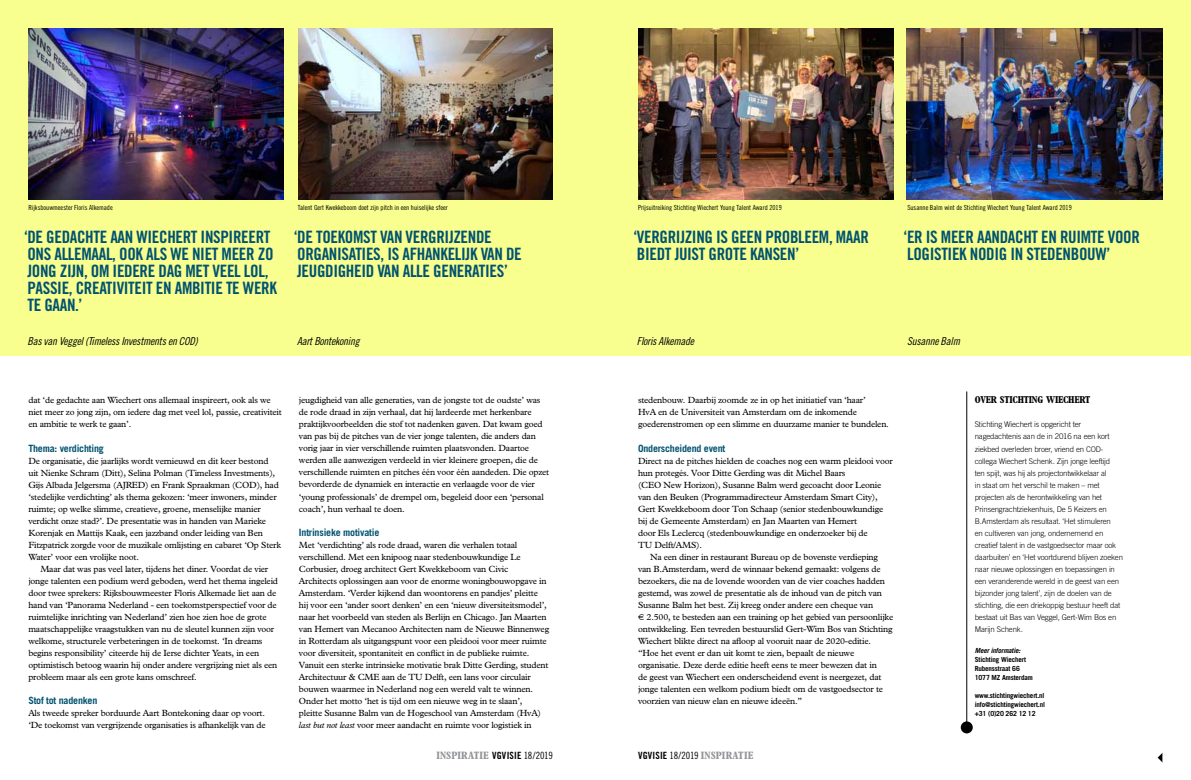
<style>
.page{position:relative;width:1191px;height:780px;background:#fff}
.page>*{position:absolute;margin:0;border:0;box-sizing:border-box;transform-origin:0 0}
.t1{font:17px/17px "Trade Gothic Bold Cond Twenty";letter-spacing:-.02em;color:#015270}
.t2{font:11px "Trade Gothic Cond Eighteen Obl";letter-spacing:-.02em;color:#000}
.t3{font:700 condensed 10.7px "M Plantin";color:#939598}
.t4{font:700 10px "Trade Gothic";letter-spacing:-.02em;color:#015270}
.t5{font:700 condensed 10px "M Plantin";color:#000}
.t6{font:9px/12px "M Plantin";letter-spacing:-.02em;color:#000}
.t7{font:300 7.8px/12px "Trade Gothic";letter-spacing:-.02em;color:#000}
.t8{font:7px "Trade Gothic Cond Eighteen";color:#000}
.t9{font:700 7px/9px "Trade Gothic";letter-spacing:-.02em;color:#000}
.t10{font:italic 700 7px "Trade Gothic";letter-spacing:-.02em;color:#000}
.s1{font-family:"Trade Gothic Bold Cond Twenty";font-size:17px;color:#f8ff8f}
.s2{font-style:italic}
.s3{font-family:"Times"}
.s4{font-family:"Trade Gothic Bold Cond Twenty";font-weight:400;font-stretch:normal;font-size:10px;color:#000}
.s5{font-family:"Trade Gothic Cond Eighteen";font-weight:400;font-stretch:normal;font-size:10px;color:#000}
</style>
<div class="page">
<div style="left:0;top:0;width:1191px;height:355px;background:#f8ff8f"></div>
<svg style="left:1157px;top:752px;width:6px;height:10px"></svg>
<img style="left:28px;top:28px;width:255px;height:171px">
<img style="left:638px;top:28px;width:255px;height:171px">
<img style="left:907px;top:28px;width:255px;height:171px">
<img style="left:298px;top:28px;width:255px;height:171px">
<hr style="left:966px;top:391px;width:1px;height:336px;background:#000">
<div style="left:960px;top:721px;width:12px;height:12px;background:#000;border-radius:50%"></div>
<p class="t8" style="left:28px;top:203px;width:86px">Rijksbouwmeester Floris Alkemade</p>
<p class="t8" style="left:298px;top:203px;width:152px">Talent Gert Kwekkeboom doet zijn pitch in een huiselijke sfeer</p>
<h1 class="t1" style="left:24px;top:228px;width:254px">‘DE GEDACHTE AAN WIECHERT INSPIREERT<br>ONS ALLEMAAL, OOK ALS WE NIET MEER ZO<br>JONG ZIJN, OM IEDERE DAG MET VEEL LOL,<br>PASSIE, CREATIVITEIT EN AMBITIE TE WERK<br>TE GAAN.’</h1>
<h1 class="t1" style="left:294px;top:228px;width:230px">‘ DE TOEKOMST VAN VERGRIJZENDE<br>ORGANISATIES, IS AFHANKELIJK VAN DE<br>JEUGDIGHEID VAN ALLE GENERATIES’</h1>
<p class="t8" style="left:638px;top:203px;width:145px">Prijsuitreiking Stichting Wiechert Young Talent Award 2019</p>
<p class="t8" style="left:907px;top:203px;width:166px">Susanne Balm wint de Stichting Wiechert Young Talent Award 2019</p>
<h1 class="t1" style="left:633px;top:228px;width:237px">‘VERGRIJZING IS GEEN PROBLEEM, MAAR<br>BIEDT JUIST GROTE KANSEN’</h1>
<h1 class="t1" style="left:903px;top:228px;width:238px">‘ ER IS MEER AANDACHT EN RUIMTE VOOR<br>LOGISTIEK NODIG IN STEDENBOUW’</h1>
<p class="t2" style="left:24px;top:335px;width:175px"><span class="s1">‘</span>Bas van Veggel (Timeless Investments en COD)</p>
<p class="t2" style="left:294px;top:335px;width:67px"><span class="s1">‘</span>Aart Bontekoning</p>
<p class="t2" style="left:633px;top:335px;width:62px"><span class="s1">‘</span>Floris Alkemade</p>
<p class="t2" style="left:903px;top:335px;width:58px"><span class="s1">‘</span>Susanne Balm</p>
<p class="t6" style="left:28px;top:394px;width:255px">dat ‘de gedachte aan Wiechert ons allemaal inspireert, ook als we niet meer zo jong zijn, om iedere dag met veel lol, passie, creativiteit en ambitie te werk te gaan’.</p>
<p class="t4" style="left:28px;top:442px;width:77px">Thema: verdichting</p>
<p class="t6" style="left:28px;top:454px;width:254px">De organisatie, die jaarlijks wordt vernieuwd en dit keer bestond uit Nienke Schram (Ditt), Selina Polman (Timeless Investments), Gijs Albada Jelgersma (AJRED) en Frank Spraakman (COD), had ‘stedelijke verdichting’ als thema gekozen: ‘meer inwoners, minder ruimte; op welke slimme, creatieve, groene, menselijke manier verdicht onze stad?’. De presentatie was in handen van Marieke Korenjak en Mattijs Kaak, een jazzband onder leiding van Ben Fitzpatrick zorgde voor de muzikale omlijsting en cabaret ‘Op Sterk Water’ voor een vrolijke noot.</p>
<p class="t6" style="left:28px;top:562px;width:251px;text-indent:12px">Maar dat was pas veel later, tijdens het diner. Voordat de vier jonge talenten een podium werd geboden, werd het thema ingeleid door twee sprekers: Rijksbouwmeester Floris Alkemade liet aan de hand van ‘Panorama Nederland - een toekomstperspectief voor de ruimtelijke inrichting van Nederland’ zien hoe zien hoe de grote maatschappelijke vraagstukken van nu de sleutel kunnen zijn voor welkome, structurele verbeteringen in de toekomst. ‘In dreams begins responsibility’ citeerde hij de Ierse dichter Yeats, in een optimistisch betoog waarin hij onder andere vergrijzing niet als een probleem maar als een grote kans omschreef.</p>
<p class="t4" style="left:28px;top:694px;width:71px">Stof tot nadenken</p>
<p class="t6" style="left:28px;top:706px;width:239px">Als tweede spreker borduurde Aart Bontekoning daar op voort. ‘De toekomst van vergrijzende organisaties is afhankelijk van de</p>
<p class="t6" style="left:299px;top:394px;width:252px">jeugdigheid van alle generaties, van de jongste tot de oudste’ was de rode draad in zijn verhaal, dat hij lardeerde met herkenbare praktijkvoorbeelden die stof tot nadenken gaven. Dat kwam goed van pas bij de pitches van de vier jonge talenten, die anders dan vorig jaar in vier verschillende ruimten plaatsvonden. Daartoe werden alle aanwezigen verdeeld in vier kleinere groepen, die de verschillende ruimten en pitches één voor één aandeden. Die opzet bevorderde de dynamiek en interactie en verlaagde voor de vier ‘young professionals’ de drempel om, begeleid door een ‘personal coach’, hun verhaal te doen.</p>
<p class="t4" style="left:299px;top:526px;width:82px">Intrinsieke motivatie</p>
<p class="t6" style="left:299px;top:538px;width:252px">Met ‘verdichting’ als rode draad, waren die verhalen totaal verschillend. Met een knipoog naar stedenbouwkundige Le Corbusier, droeg architect Gert Kwekkeboom van Civic<br>Architects oplossingen aan voor de enorme woningbouwopgave in Amsterdam. ‘Verder kijkend dan woontorens en pandjes’ pleitte hij voor een ‘ander soort denken’ en een ‘nieuw diversiteitsmodel’, naar het voorbeeld van steden als Berlijn en Chicago. Jan Maarten van Hemert van Mecanoo Architecten nam de Nieuwe Binnenweg in Rotterdam als uitgangspunt voor een pleidooi voor meer ruimte voor diversiteit, spontaniteit en conflict in de publieke ruimte.<br>Vanuit een sterke intrinsieke motivatie brak Ditte Gerding, student Architectuur &amp; CME aan de TU Delft, een lans voor circulair bouwen waarmee in Nederland nog een wereld valt te winnen.<br>Onder het motto ‘het is tijd om een nieuwe weg in te slaan’,<br>pleitte Susanne Balm van de Hogeschool van Amsterdam (HvA) <span class="s2">last but not least</span> voor meer aandacht en ruimte voor logistiek in</p>
<p class="t6" style="left:638px;top:394px;width:252px">stedenbouw. Daarbij zoomde ze in op het initiatief van ‘haar’<br>HvA en de Universiteit van Amsterdam om de inkomende goederenstromen op een slimme en duurzame manier te bundelen.</p>
<p class="t4" style="left:638px;top:442px;width:89px">Onderscheidend event</p>
<p class="t6" style="left:638px;top:454px;width:256px">Direct na de pitches hielden de coaches nog een warm pleidooi voor</p>
<p class="t6" style="left:638px;top:466px;width:209px">hun protegés. Voor Ditte Gerding was dit Michel Baars</p>
<p class="t6" style="left:638px;top:478px;width:245px">(CEO New Horizon), Susanne Balm werd gecoacht door Leonie</p>
<p class="t6" style="left:638px;top:490px;width:241px">van den Beuken (Programmadirecteur Amsterdam Smart City),</p>
<p class="t6" style="left:638px;top:502px;width:247px">Gert Kwekkeboom door Ton Schaap (senior stedenbouwkundige</p>
<p class="t6" style="left:638px;top:514px;width:221px">bij de Gemeente Amsterdam) en Jan Maarten van Hemert</p>
<p class="t6" style="left:638px;top:526px;width:231px">door Els Leclercq (stedenbouwkundige en onderzoeker bij de</p>
<p class="t6" style="left:638px;top:538px;width:66px">TU Delft/AMS).</p>
<p class="t6" style="left:650px;top:550px;width:229px">Na een diner in restaurant Bureau op de bovenste verdieping</p>
<p class="t6" style="left:638px;top:562px;width:244px">van B.Amsterdam, werd de winnaar bekend gemaakt: volgens de</p>
<p class="t6" style="left:638px;top:574px;width:248px">bezoekers, die na de lovende woorden van de vier coaches hadden</p>
<p class="t6" style="left:638px;top:586px;width:245px">gestemd, was zowel de presentatie als de inhoud van de pitch van</p>
<p class="t6" style="left:638px;top:598px;width:237px">Susanne Balm het best. Zij kreeg onder andere een cheque van</p>
<p class="t6" style="left:638px;top:610px;width:257px"><span class="s3">€</span> 2.500, te besteden aan een training op het gebied van persoonlijke</p>
<p class="t6" style="left:638px;top:622px;width:256px">ontwikkeling. Een tevreden bestuurslid Gert-Wim Bos van Stichting</p>
<p class="t6" style="left:638px;top:634px;width:234px">Wiechert blikte direct na afloop al vooruit naar de 2020-editie.</p>
<p class="t6" style="left:638px;top:646px;width:218px">“Hoe het event er dan uit komt te zien, bepaalt de nieuwe</p>
<p class="t6" style="left:638px;top:658px;width:240px">organisatie. Deze derde editie heeft eens te meer bewezen dat in</p>
<p class="t6" style="left:638px;top:670px;width:245px">de geest van Wiechert een onderscheidend event is neergezet, dat</p>
<p class="t6" style="left:638px;top:682px;width:246px">jonge talenten een welkom podium biedt om de vastgoedsector te</p>
<p class="t6" style="left:638px;top:694px;width:166px">voorzien van nieuw elan en nieuwe ideeën.”</p>
<p class="t3" style="left:436px;top:748px;width:118px">INSPIRATIE <span class="s4">VGVISIE</span> <span class="s5">18/2019</span></p>
<p class="t3" style="left:638px;top:748px;width:117px"><span class="s4">VGVISIE</span> <span class="s5">18/2019</span> INSPIRATIE</p>
<p class="t5" style="left:974px;top:394px;width:7px">OVER</p>
<p class="t5" style="left:1000px;top:394px;width:65px">STICHTING WIECHERT</p>
<p class="t7" style="left:974px;top:418px;width:150px">Stichting Wiechert is opgericht ter nagedachtenis aan de in 2016 na een kort ziekbed overleden broer, vriend en CO D&shy;collega Wiechert Schenk. Zijn jonge leeftijd<br>ten spijt, was hij als projectontwikkelaar al<br>in staat om het verschil te maken – met projecten als de herontwikkeling van het Prinsengrachtziekenhuis, De 5 Keizers en B.Amsterdam als resultaat. ‘Het stimuleren<br>en cultiveren van jong, ondernemend en creatief talent in de vastgoedsector maar ook daarbuiten’ en ‘Het voortdurend blijven zoeken naar nieuwe oplossingen en toepassingen in een veranderende wereld in de geest van een bijzonder jong talent’, zijn de doelen van de stichting, die een driekoppig bestuur heeft dat bestaat uit Bas van Veggel, Gert-Wim Bos en Marijn Schenk.</p>
<p class="t10" style="left:974px;top:645px;width:47px">Meer informatie:</p>
<p class="t9" style="left:974px;top:654px;width:60px">Stichting Wiechert<br>Rubensstraat 66<br>1077 MZ Amsterdam</p>
<p class="t9" style="left:974px;top:690px;width:72px;text-align:justify">www.stichtingwiechert.nl info@stichtingwiechert.nl +31 (0)20 262 12 12</p>
</div>
